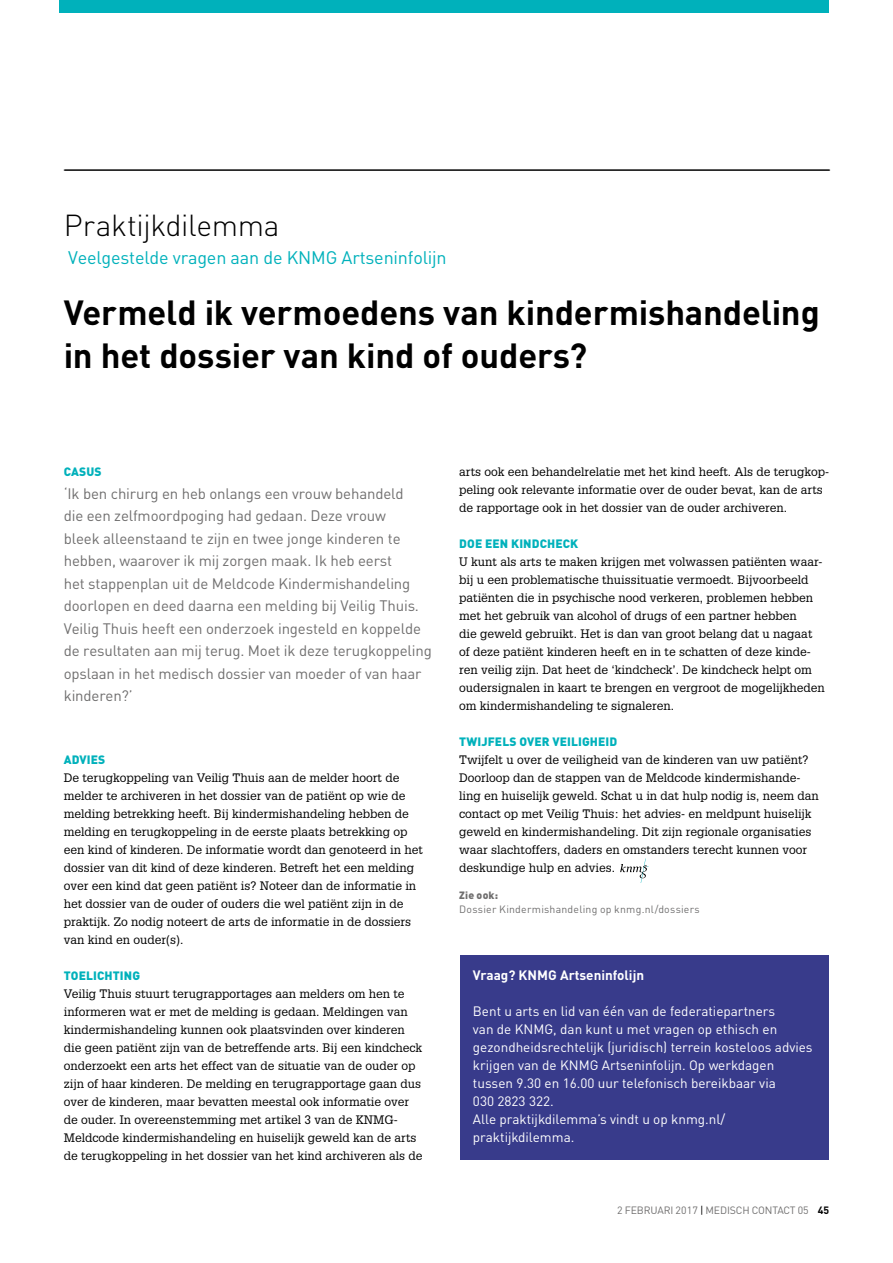
<style>
.page{position:relative;width:893px;height:1263px;background:#fff}
.page>*{position:absolute;margin:0;border:0;box-sizing:border-box;transform-origin:0 0}
.t1{font:700 34.5px/43.5px "DINOT";letter-spacing:-.005em;color:#000}
.t2{font:300 30px "DINOT";letter-spacing:-.01em;color:#000}
.t3{font:18px "DINOT";letter-spacing:-.01em;color:#00b1bb}
.t4{font:15px/22.5px "DINOT";letter-spacing:-.01em;color:#706f6f}
.t5{font:13.5px/18px "DINOT";color:#fff}
.t6{font:700 13.5px "DINOT";color:#fff}
.t7{font:12px/18px "Glypha LT Std";color:#000}
.t8{font:900 12px "DINOT";letter-spacing:.01em;color:#00b1bb}
.t9{font:10.5px "DINOT";letter-spacing:.02em;color:#706f6f}
.t10{font:10.5px "DINOT";letter-spacing:-.015em;color:#706f6f}
.t11{font:900 10.5px "DINOT";letter-spacing:.02em;color:#706f6f}
.s1{color:#000}
.s2{font-weight:700;color:#000}
</style>
<div class="page">
<div style="left:60px;top:0;width:769px;height:13px;background:#00b1bb"></div>
<hr style="left:65px;top:170px;width:765px;height:1px;background:#000">
<hr style="left:64px;top:170px;width:765px;height:1px;background:#000">
<svg style="left:620px;top:859px;width:28px;height:24px"></svg>
<div style="left:460px;top:955px;width:369px;height:204px;background:#383b8b"></div>
<h2 class="t2" style="left:64px;top:206px;width:217px">Praktijkdilemma</h2>
<h3 class="t3" style="left:68px;top:246px;width:380px">Veelgestelde vragen aan de KNMG Artseninfolijn</h3>
<h1 class="t1" style="left:64px;top:290px;width:757px">Vermeld ik vermoedens van kindermishandeling in het dossier van kind of ouders?</h1>
<p class="t8" style="left:64px;top:464px;width:39px">CASUS</p>
<p class="t4" style="left:64px;top:482px;width:370px">‘Ik ben chirurg en heb onlangs een vrouw behandeld<br>die een zelfmoordpoging had gedaan. Deze vrouw<br>bleek alleenstaand te zijn en twee jonge kinderen te hebben, waarover ik mij zorgen maak. Ik heb eerst<br>het stappenplan uit de Meldcode Kindermishandeling doorlopen en deed daarna een melding bij Veilig Thuis.<br>Veilig Thuis heeft een onderzoek ingesteld en koppelde de resultaten aan mij terug. Moet ik deze terugkoppeling opslaan in het medisch dossier van moeder of van haar kinderen?’</p>
<p class="t8" style="left:64px;top:752px;width:43px">ADVIES</p>
<p class="t7" style="left:64px;top:769px;width:361px">De terugkoppeling van Veilig Thuis aan de melder hoort de melder te archiveren in het dossier van de patiënt op wie de melding betrekking heeft. Bij kindermishandeling hebben de melding en terugkoppeling in de eerste plaats betrekking op een kind of kinderen. De informatie wordt dan genoteerd in het dossier van dit kind of deze kinderen. Betreft het een melding over een kind dat geen patiënt is? Noteer dan de informatie in het dossier van de ouder of ouders die wel patiënt zijn in de praktijk. Zo nodig noteert de arts de informatie in de dossiers van kind en ouder(s).</p>
<p class="t8" style="left:64px;top:968px;width:78px">TOELICHTING</p>
<p class="t7" style="left:64px;top:985px;width:360px">Veilig Thuis stuurt terugrapportages aan melders om hen te informeren wat er met de melding is gedaan. Meldingen van kindermishandeling kunnen ook plaatsvinden over kinderen die geen patiënt zijn van de betreffende arts. Bij een kindcheck onderzoekt een arts het effect van de situatie van de ouder op zijn of haar kinderen. De melding en terugrapportage gaan dus over de kinderen, maar bevatten meestal ook informatie over de ouder. In overeenstemming met artikel 3 van de KNMG-Meldcode kindermishandeling en huiselijk geweld kan de arts de terugkoppeling in het dossier van het kind archiveren als de</p>
<p class="t7" style="left:459px;top:463px;width:371px">arts ook een behandelrelatie met het kind heeft. Als de terugkop&shy;peling ook relevante informatie over de ouder bevat, kan de arts de rapportage ook in het dossier van de ouder archiveren.</p>
<p class="t8" style="left:459px;top:536px;width:121px">DOE EEN KINDCHECK</p>
<p class="t7" style="left:459px;top:553px;width:367px">U kunt als arts te maken krijgen met volwassen patiënten waar&shy;bij u een problematische thuissituatie vermoedt. Bijvoorbeeld patiënten die in psychische nood verkeren, problemen hebben met het gebruik van alcohol of drugs of een partner hebben<br>die geweld gebruikt. Het is dan van groot belang dat u nagaat of deze patiënt kinderen heeft en in te schatten of deze kinde&shy;ren veilig zijn. Dat heet de ‘kindcheck’. De kindcheck helpt om oudersignalen in kaart te brengen en vergroot de mogelijkheden om kindermishandeling te signaleren.</p>
<p class="t8" style="left:459px;top:734px;width:160px">TWIJFELS OVER VEILIGHEID</p>
<p class="t7" style="left:459px;top:751px;width:361px">Twijfelt u over de veiligheid van de kinderen van uw patiënt?<br>Doorloop dan de stappen van de Meldcode kindermishande&shy;ling en huiselijk geweld. Schat u in dat hulp nodig is, neem dan contact op met Veilig Thuis: het advies- en meldpunt huiselijk geweld en kindermishandeling. Dit zijn regionale organisaties waar slachtoffers, daders en omstanders terecht kunnen voor deskundige hulp en advies.</p>
<p class="t11" style="left:459px;top:888px;width:41px">Zie ook:</p>
<p class="t9" style="left:459px;top:902px;width:242px">Dossier Kindermishandeling op knmg.nl/dossiers</p>
<p class="t6" style="left:473px;top:966px;width:173px">Vraag? KNMG Artseninfolijn</p>
<p class="t5" style="left:473px;top:1002px;width:341px">Bent u arts en lid van één van de federatiepartners<br>van de KNMG, dan kunt u met vragen op ethisch en gezondheidsrechtelijk (juridisch) terrein kosteloos advies krijgen van de KNMG Artseninfolijn. Op werkdagen tussen 9.30 en 16.00 uur telefonisch bereikbaar via<br>030 2823 322.<br>Alle praktijkdilemma’s vindt u op knmg.nl/ praktijkdilemma.</p>
<p class="t10" style="left:617px;top:1203px;width:214px">2 FEBRUARI 2017 <span class="s1">|</span> MEDISCH CONTACT 05 <span class="s2">45</span></p>
</div>
